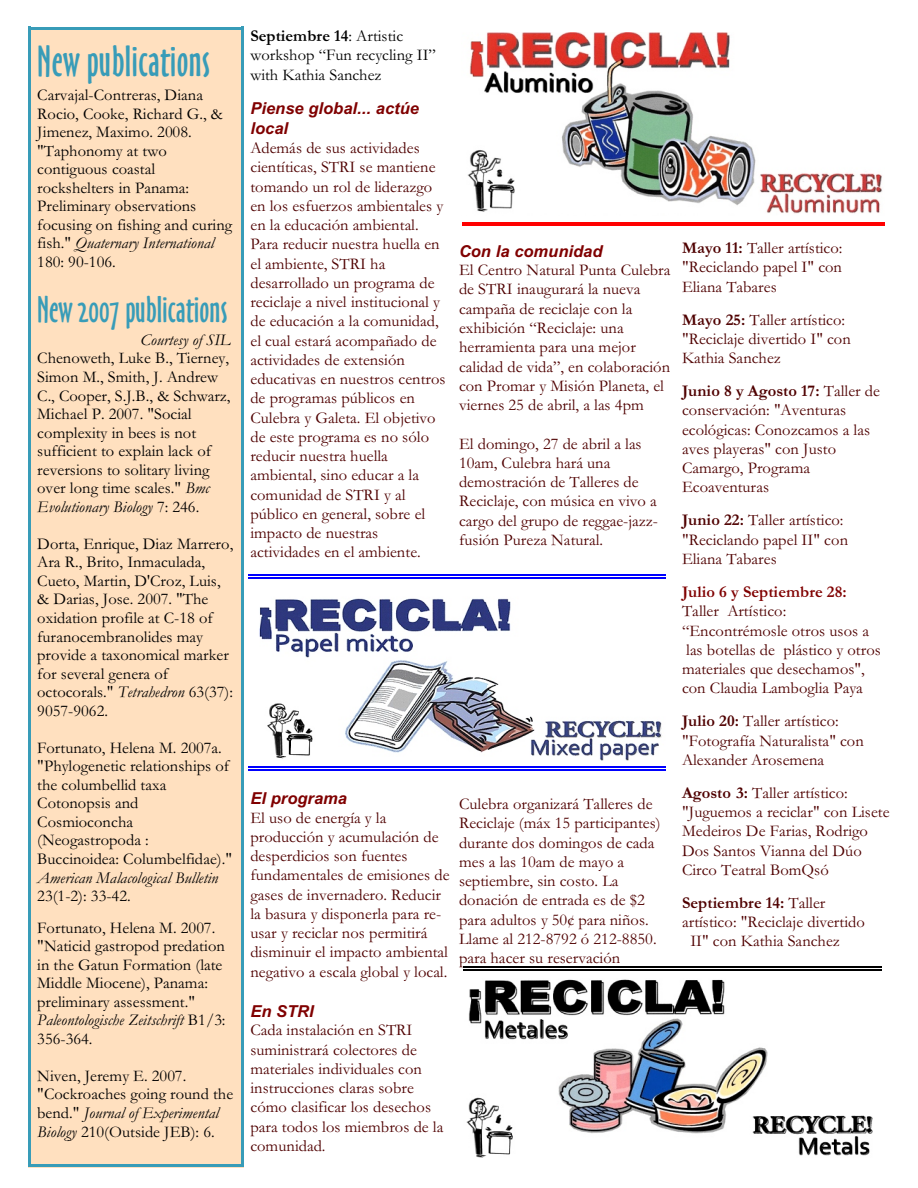
<style>
.page{position:relative;width:918px;height:1188px;background:#fff}
.page>*{position:absolute;margin:0;border:0;box-sizing:border-box;transform-origin:0 0}
.t1{font:40.5px "Oz Handicraft BT";letter-spacing:.01em;color:#389cb8}
.t2{font:34.5px "Oz Handicraft BT";letter-spacing:.005em;color:#389cb8}
.t3{font:16.5px/19.2px "Garamond";letter-spacing:.005em;color:#4f0000}
.t4{font:16.5px/18.6px "Garamond";color:#000}
.t5{font:italic 700 16.5px/20.1px "Arial";letter-spacing:.005em;color:#800000}
.t6{font:italic 16.5px "Garamond";letter-spacing:.005em;color:#000}
.t7{font:700 16.5px "Garamond";letter-spacing:.005em;color:#800000}
.t8{font:700 16.5px "Garamond";letter-spacing:.005em;color:#4f0000}
.s1{font-style:italic}
.s2{font-weight:700}
.s3{font-weight:400}
</style>
<div class="page">
<div style="left:28px;top:27px;width:216px;height:1140px;background:#ffe0bf"></div>
<hr style="left:28px;top:27px;width:3px;height:1140px;background:#389cb8">
<hr style="left:241px;top:27px;width:3px;height:1140px;background:#389cb8">
<hr style="left:28px;top:27px;width:215px;height:3px;background:#389cb8">
<hr style="left:28px;top:1165px;width:215px;height:2px;background:#389cb8">
<img style="left:259px;top:598px;width:403px;height:162px">
<hr style="left:248px;top:577px;width:418px;height:2px;background:#00f">
<hr style="left:248px;top:766px;width:418px;height:2px;background:#00f">
<hr style="left:248px;top:574px;width:418px;height:2px;background:#00f">
<hr style="left:248px;top:769px;width:418px;height:2px;background:#00f">
<img style="left:467px;top:33px;width:415px;height:181px">
<hr style="left:462px;top:222px;width:423px;height:1px;background:#f00">
<hr style="left:462px;top:225px;width:423px;height:1px;background:#f00">
<img style="left:466px;top:979px;width:407px;height:178px">
<hr style="left:464px;top:969px;width:418px;height:2px;background:#000">
<hr style="left:464px;top:966px;width:418px;height:2px;background:#000">
<h1 class="t1" style="left:37px;top:45px;width:174px">New publications</h1>
<p class="t4" style="left:37px;top:88px;width:196px">Carvajal-Contreras, Diana<br>Rocio, Cooke, Richard G., &amp;<br>Jimenez, Maximo. 2008. "Taphonomy at two contiguous coastal rockshelters in Panama:<br>Preliminary observations focusing on fishing and curing fish." <span class="s1">Quaternary International<br></span>180: 90-106.</p>
<h2 class="t2" style="left:37px;top:296px;width:192px">New 2007 publications</h2>
<p class="t6" style="left:141px;top:334px;width:91px">Courtesy of SIL</p>
<p class="t4" style="left:37px;top:351px;width:195px">Chenoweth, Luke B., Tierney,<br>Simon M., Smith, J. Andrew<br>C., Cooper, S.J.B., &amp; Schwarz,<br>Michael P. 2007. "Social complexity in bees is not sufficient to explain lack of reversions to solitary living over long time scales." <span class="s1">Bmc<br>Evolutionary Biology</span> 7: 246.</p>
<p class="t4" style="left:37px;top:536px;width:198px">Dorta, Enrique, Diaz Marrero,<br>Ara R., Brito, Inmaculada,<br>Cueto, Martin, D'Croz, Luis, &amp; Darias, Jose. 2007. "The oxidation profile at C-18 of furanocembranolides may provide a taxonomical marker for several genera of octocorals." <span class="s1">Tetrahedron</span> 63(37):<br>9057-9062.</p>
<p class="t4" style="left:37px;top:740px;width:196px">Fortunato, Helena M. 2007a. "Phylogenetic relationships of the columbellid taxa<br>Cotonopsis and<br>Cosmioconcha (Neogastropoda :<br>Buccinoidea: Columbelfidae)."</p>
<p class="t6" style="left:37px;top:872px;width:183px">American Malacological Bulletin</p>
<p class="t4" style="left:37px;top:882px;width:180px;line-height:31.5px">23(1-2): 33-42.<br>Fortunato, Helena M. 2007.</p>
<p class="t4" style="left:37px;top:939px;width:190px">"Naticid gastropod predation in the Gatun Formation (late<br>Middle Miocene), Panama: preliminary assessment."<br><span class="s1">Paleontologische Zeitschrift</span> B1/3:<br>356-364.</p>
<p class="t4" style="left:37px;top:1068px;width:198px">Niven, Jeremy E. 2007. "Cockroaches going round the bend." <span class="s1">Journal of Experimental<br>Biology</span> 210(Outside JEB): 6.</p>
<p class="t4" style="left:250px;top:28px;width:187px;line-height:19.2px"><span class="s2">Septiembre 14</span>: Artistic workshop “Fun recycling II” with Kathia Sanchez</p>
<p class="t5" style="left:250px;top:100px;width:170px">Piense global... actúe local</p>
<p class="t3" style="left:250px;top:140px;width:197px">Además de sus actividades cientíticas, STRI se mantiene tomando un rol de liderazgo en los esfuerzos ambientales y en la educación ambiental.<br>Para reducir nuestra huella en el ambiente, STRI ha desarrollado un programa de reciclaje a nivel institucional y de educación a la comunidad, el cual estará acompañado de actividades de extensión educativas en nuestros centros de programas públicos en<br>Culebra y Galeta. El objetivo de este programa es no sólo reducir nuestra huella ambiental, sino educar a la comunidad de STRI y al público en general, sobre el impacto de nuestras actividades en el ambiente.</p>
<p class="t5" style="left:459px;top:243px;width:145px">Con la comunidad</p>
<p class="t3" style="left:459px;top:262px;width:213px">El Centro Natural Punta Culebra de STRI inaugurará la nueva campaña de reciclaje con la exhibición “Reciclaje: una herramienta para una mejor calidad de vida”, en colaboración con Promar y Misión Planeta, el viernes 25 de abril, a las 4pm</p>
<p class="t3" style="left:459px;top:436px;width:201px">El domingo, 27 de abril a las<br>10am, Culebra hará una demostración de Talleres de<br>Reciclaje, con música en vivo a cargo del grupo de reggae-jazz&shy;fusión Pureza Natural.</p>
<p class="t5" style="left:250px;top:790px;width:98px">El programa</p>
<p class="t3" style="left:250px;top:810px;width:201px">El uso de energía y la producción y acumulación de desperdicios son fuentes fundamentales de emisiones de gases de invernadero. Reducir la basura y disponerla para re&shy;usar y reciclar nos permitirá disminuir el impacto ambiental negativo a escala global y local.</p>
<p class="t5" style="left:250px;top:1002px;width:65px">En STRI</p>
<p class="t3" style="left:250px;top:1023px;width:195px">Cada instalación en STRI suministrará colectores de materiales individuales con instrucciones claras sobre cómo clasificar los desechos para todos los miembros de la comunidad.</p>
<p class="t3" style="left:459px;top:796px;width:203px">Culebra organizará Talleres de<br>Reciclaje (máx 15 participantes) durante dos domingos de cada mes a las 10am de mayo a septiembre, sin costo. La donación de entrada es de $2 para adultos y 50¢ para niños.<br>Llame al 212-8792 ó 212-8850. para hacer su reservación</p>
<p class="t3" style="left:682px;top:240px;width:162px;text-align:justify"><span class="s2">Mayo 11:</span> Taller artístico: "Reciclando papel I" con Eliana Tabares</p>
<p class="t3" style="left:682px;top:312px;width:170px"><span class="s2">Mayo 25:</span> Taller artístico: "Reciclaje divertido I" con<br>Kathia Sanchez</p>
<p class="t3" style="left:682px;top:383px;width:200px"><span class="s2">Junio 8 y Agosto 17:</span> Taller de conservación: "Aventuras ecológicas: Conozcamos a las aves playeras" con Justo<br>Camargo, Programa<br>Ecoaventuras</p>
<p class="t3" style="left:682px;top:513px;width:168px"><span class="s2">Junio 22:</span> Taller artístico: "Reciclando papel II" con<br>Eliana Tabares</p>
<p class="t7" style="left:682px;top:586px;width:166px">Julio 6 y Septiembre 28:</p>
<p class="t3" style="left:682px;top:603px;width:200px">Taller Artístico: “Encontrémosle otros usos a las botellas de plástico y otros materiales que desechamos", con Claudia Lamboglia Paya</p>
<p class="t3" style="left:682px;top:713px;width:183px"><span class="s2">Julio 20:</span> Taller artístico: "Fotografía Naturalista" con<br>Alexander Arosemena</p>
<p class="t3" style="left:682px;top:785px;width:209px"><span class="s2">Agosto 3:</span> Taller artístico: "Juguemos a reciclar" con Lisete<br>Medeiros De Farias, Rodrigo<br>Dos Santos Vianna del Dúo<br>Circo Teatral BomQsó</p>
<p class="t8" style="left:682px;top:897px;width:145px">Septiembre 14: <span class="s3">Taller</span></p>
<p class="t3" style="left:682px;top:914px;width:184px">artístico: "Reciclaje divertido</p>
<p class="t3" style="left:690px;top:934px;width:151px">II" con Kathia Sanchez</p>
</div>
